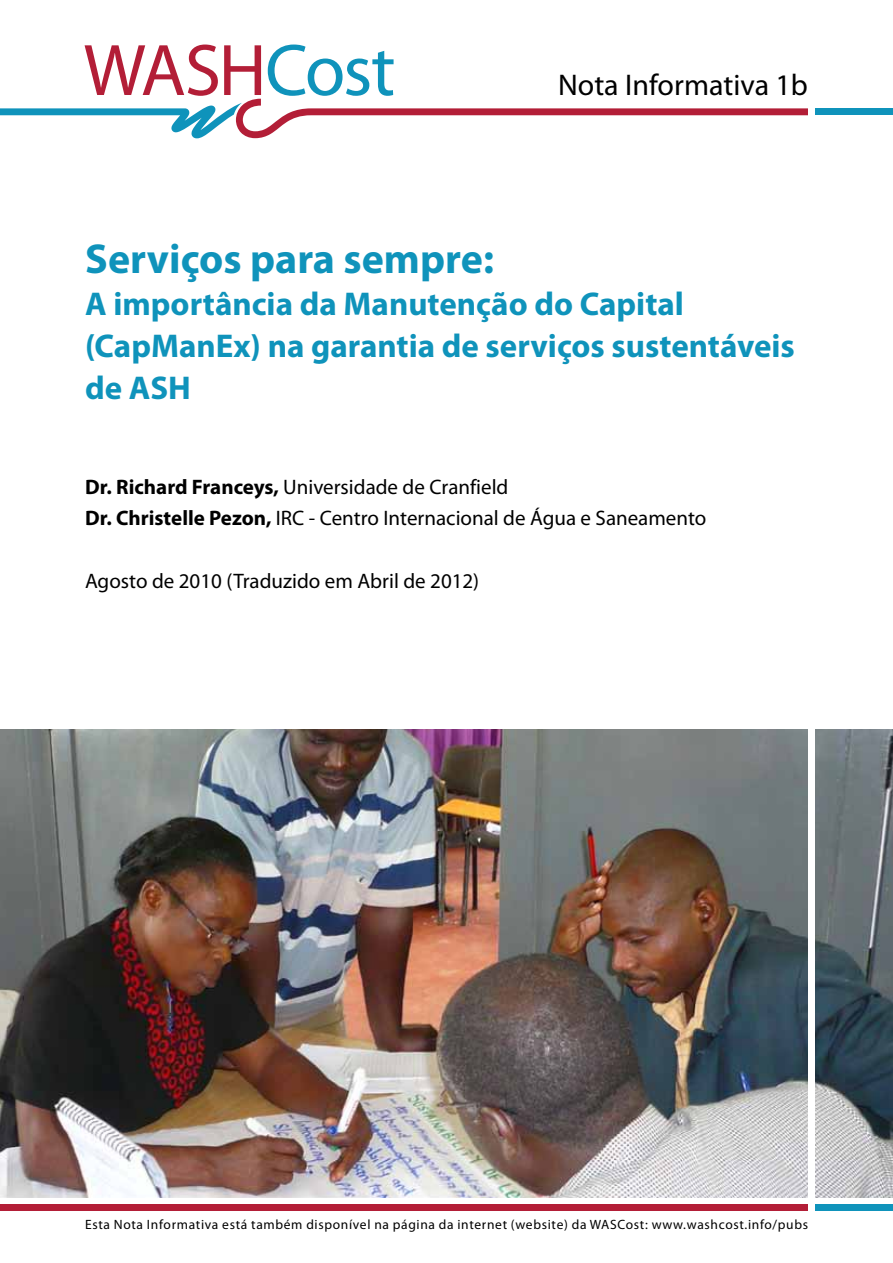
<style>
.page{position:relative;width:893px;height:1263px;background:#fff}
.page>*{position:absolute;margin:0;border:0;box-sizing:border-box;transform-origin:0 0}
.t1{font:700 42px "Myriad Pro";color:#0f93bb}
.t2{font:700 33px/42px "Myriad Pro";color:#0f93bb}
.t3{font:30px "Myriad Pro";color:#000}
.t4{font:21px/31.5px "Myriad Pro";color:#000}
.t5{font:13.5px "Myriad Pro";letter-spacing:.05em;color:#000}
.s1{font-weight:700}
</style>
<div class="page">
<img style="left:0;top:729px;width:893px;height:468px">
<div style="left:0;top:1204px;width:812px;height:7px;background:#b31e37"></div>
<div style="left:812px;top:1204px;width:81px;height:7px;background:#0f93bb"></div>
<svg style="left:0;top:45px;width:808px;height:93px"></svg>
<div style="left:812px;top:108px;width:81px;height:7px;background:#0f93bb"></div>
<div style="left:808px;top:101px;width:7px;height:1162px;background:#fff"></div>
<h3 class="t3" style="left:558px;top:66px;width:251px">Nota Informativa 1b</h3>
<h1 class="t1" style="left:85px;top:231px;width:410px">Serviços para sempre:</h1>
<h2 class="t2" style="left:85px;top:282px;width:711px">A importância da Manutenção do Capital (CapManEx) na garantia de serviços sustentáveis de ASH</h2>
<p class="t4" style="left:85px;top:470px;width:623px"><span class="s1">Dr. Richard Franceys,</span> Universidade de Cranfield<br><span class="s1">Dr. Christelle Pezon,</span> IRC - Centro Internacional de Água e Saneamento</p>
<p class="t4" style="left:85px;top:565px;width:396px">Agosto de 2010 (Traduzido em Abril de 2012)</p>
<p class="t5" style="left:85px;top:1216px;width:724px">Esta Nota Informativa está também disponível na página da internet (website) da WASCost: www.washcost.info/pubs</p>
</div>
